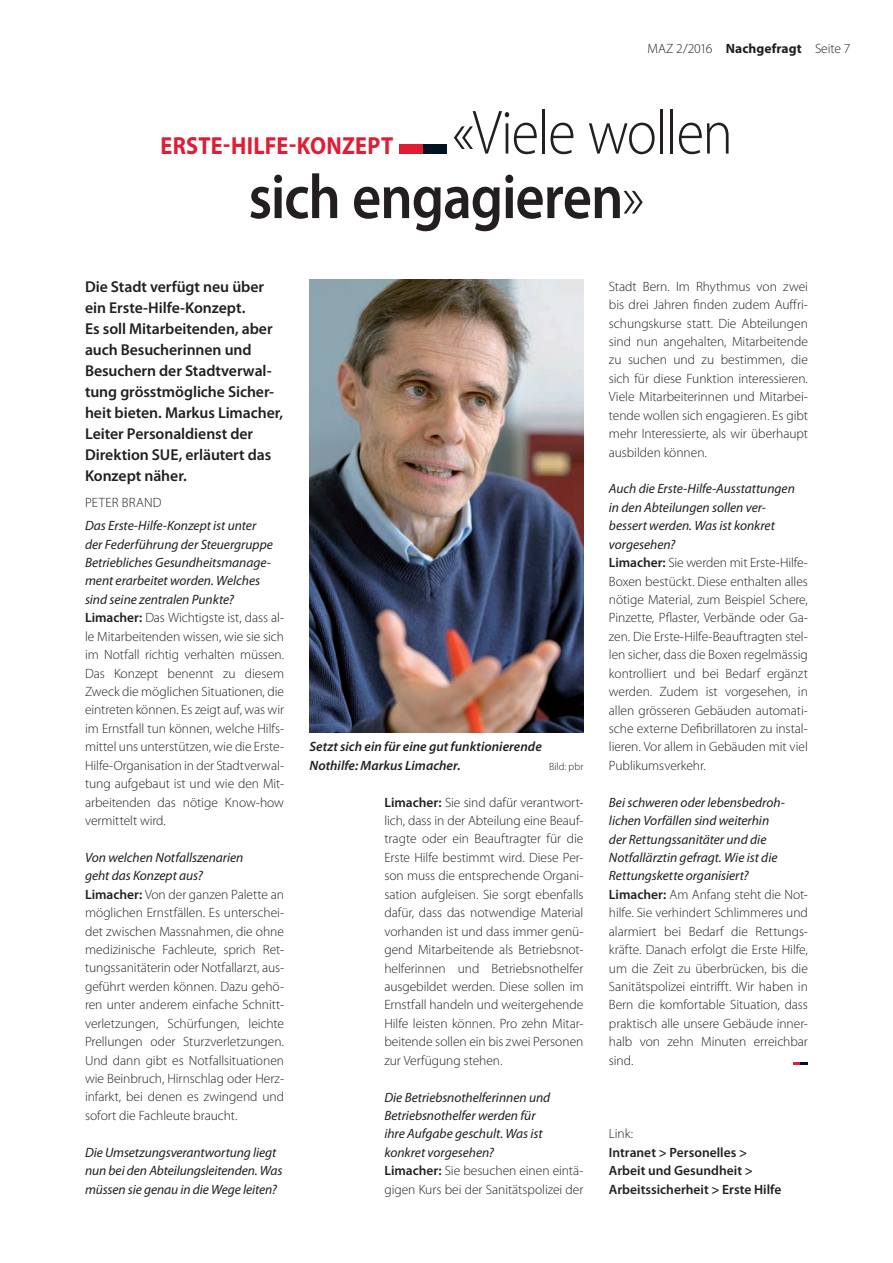
<style>
.page{position:relative;width:893px;height:1263px;background:#fff}
.page>*{position:absolute;margin:0;border:0;box-sizing:border-box;transform-origin:0 0}
.t1{font:600 63px/64.5px "Myriad Pro";letter-spacing:-.02em;color:#231f20;scale:.9 1}
.t2{font:700 24.75px "Myriad Pro";letter-spacing:.015em;color:#df1e36;scale:.9 1}
.t3{font:600 15.75px/21px "Myriad Pro";letter-spacing:-.005em;color:#231f20}
.t4{font:300 13.5px/18.5px "Myriad Pro";letter-spacing:-.005em;color:#231f20}
.t5{font:italic 13.5px/18.5px "Myriad Pro";letter-spacing:-.005em;color:#231f20}
.t6{font:600 13.5px/18.5px "Myriad Pro";color:#231f20}
.t7{font:italic 600 13.5px/18.5px "Myriad Pro";letter-spacing:.005em;color:#231f20}
.t8{font:300 13.5px "Myriad Pro";letter-spacing:.015em;color:#231f20}
.t9{font:300 10.5px "Myriad Pro";letter-spacing:.005em;color:#231f20}
.s1{font-weight:700}
.s2{font-weight:300}
.s3{font-weight:400;font-style:italic}
.s4{font-weight:600}
.s5{font-weight:600;font-style:normal}
.s6{font-weight:300;font-style:normal}
</style>
<div class="page">
<div style="left:399px;top:144px;width:24px;height:9px;background:#df1e36"></div>
<div style="left:423px;top:144px;width:23px;height:9px;background:#001322"></div>
<svg style="left:794px;top:1062px;width:14px;height:2px"></svg>
<img style="left:310px;top:279px;width:273px;height:454px">
<p class="t4" style="left:648px;top:39px;width:204px">MAZ 2/2016 <span class="s1">Nachgefragt</span> Seite 7</p>
<h1 class="t1" style="left:248px;top:99px;width:540px;text-indent:204px"><span class="s2">«Viele wollen </span>sich engagieren<span class="s2">»</span></h1>
<h2 class="t2" style="left:160px;top:129px;width:260px">ERSTE-HILFE-KONZEPT</h2>
<p class="t3" style="left:85px;top:276px;width:200px">Die Stadt verfügt neu über ein Erste-Hilfe-Konzept.<br>Es soll Mitarbeitenden, aber auch Besucherinnen und<br>Besuchern der Stadtverwal&shy;tung grösstmögliche Sicher&shy;heit bieten. Markus Limacher,<br>Leiter Personaldienst der<br>Direktion SUE, erläutert das<br>Konzept näher.</p>
<p class="t8" style="left:85px;top:495px;width:78px">PETER BRAND</p>
<p class="t4" style="left:85px;top:517px;width:201px"><span class="s3">Das Erste-Hilfe-Konzept ist unter<br>der Federführung der Steuergruppe Betriebliches Gesundheitsmanage&shy;ment erarbeitet worden. Welches sind seine zentralen Punkte?<br></span><span class="s4">Limacher:</span> Das Wichtigste ist, dass al&shy;le Mitarbeitenden wissen, wie sie sich im Notfall richtig verhalten müssen.<br>Das Konzept benennt zu diesem Zweck die möglichen Situationen, die eintreten können. Es zeigt auf, was wir im Ernstfall tun können, welche Hilfs&shy;mittel uns unterstützen, wie die Erste-Hilfe-Organisation in der Stadtverwal&shy;tung aufgebaut ist und wie den Mit&shy;arbeitenden das nötige Know-how vermittelt wird.</p>
<p class="t4" style="left:85px;top:848px;width:201px"><span class="s3">Von welchen Notfallszenarien<br>geht das Konzept aus?<br></span><span class="s4">Limacher:</span> Von der ganzen Palette an möglichen Ernstfällen. Es unterschei&shy;det zwischen Massnahmen, die ohne medizinische Fachleute, sprich Ret&shy;tungssanitäterin oder Notfallarzt, aus&shy;geführt werden können. Dazu gehö&shy;ren unter anderem einfache Schnitt&shy;verletzungen, Schürfungen, leichte Prellungen oder Sturzverletzungen.<br>Und dann gibt es Notfallsituationen wie Beinbruch, Hirnschlag oder Herz&shy;infarkt, bei denen es zwingend und sofort die Fachleute braucht.</p>
<p class="t5" style="left:85px;top:1143px;width:199px">Die Umsetzungsverantwortung liegt nun bei den Abteilungsleitenden. Was müssen sie genau in die Wege leiten?</p>
<p class="t7" style="left:310px;top:737px;width:234px">Setzt sich ein für eine gut funktionierende<br>Nothilfe: Markus Limacher.</p>
<p class="t9" style="left:549px;top:760px;width:36px">Bild: pbr</p>
<p class="t4" style="left:384px;top:793px;width:201px;text-align:justify"><span class="s4">Limacher:</span> Sie sind dafür verantwort&shy;lich, dass in der Abteilung eine Beauf&shy;tragte oder ein Beauftragter für die Erste Hilfe bestimmt wird. Diese Per&shy;son muss die entsprechende Organi&shy;sation aufgleisen. Sie sorgt ebenfalls dafür, dass das notwendige Material vorhanden ist und dass immer genü&shy;gend Mitarbeitende als Betriebsnot&shy;helferinnen und Betriebsnothelfer ausgebildet werden. Diese sollen im Ernstfall handeln und weitergehende Hilfe leisten können. Pro zehn Mitar&shy;beitende sollen ein bis zwei Personen zur Verfügung stehen.</p>
<p class="t5" style="left:384px;top:1087px;width:201px">Die Betriebsnothelferinnen und<br>Betriebsnothelfer werden für<br>ihre Aufgabe geschult. Was ist konkret vorgesehen?<br><span class="s5">Limacher:</span> <span class="s6">Sie besuchen einen eintä&shy;gigen Kurs bei der Sanitätspolizei der</span></p>
<p class="t4" style="left:609px;top:277px;width:201px;text-align:justify">Stadt Bern. Im Rhythmus von zwei bis drei Jahren finden zudem Auffri&shy;schungskurse statt. Die Abteilungen sind nun angehalten, Mitarbeitende zu suchen und zu bestimmen, die sich für diese Funktion interessieren.<br>Viele Mitarbeiterinnen und Mitarbei&shy;tende wollen sich engagieren. Es gibt mehr Interessierte, als wir überhaupt ausbilden können.</p>
<p class="t4" style="left:609px;top:480px;width:201px"><span class="s3">Auch die Erste-Hilfe-Ausstattungen in den Abteilungen sollen ver-<br>bessert werden. Was ist konkret vorgesehen?<br></span><span class="s4">Limacher:</span> Sie werden mit Erste-Hilfe-Boxen bestückt. Diese enthalten alles nötige Material, zum Beispiel Schere, Pinzette, Pflaster, Verbände oder Ga&shy;zen. Die Erste-Hilfe-Beauftragten stel&shy;len sicher, dass die Boxen regelmässig kontrolliert und bei Bedarf ergänzt werden. Zudem ist vorgesehen, in allen grösseren Gebäuden automati&shy;sche externe Defibrillatoren zu instal&shy;lieren. Vor allem in Gebäuden mit viel Publikumsverkehr.</p>
<p class="t4" style="left:609px;top:793px;width:201px"><span class="s3">Bei schweren oder lebensbedroh&shy;lichen Vorfällen sind weiterhin<br>der Rettungssanitäter und die Notfallärztin gefragt. Wie ist die Rettungskette organisiert?<br></span><span class="s4">Limacher:</span> Am Anfang steht die Not&shy;hilfe. Sie verhindert Schlimmeres und alarmiert bei Bedarf die Rettungs&shy;kräfte. Danach erfolgt die Erste Hilfe, um die Zeit zu überbrücken, bis die Sanitätspolizei eintrifft. Wir haben in Bern die komfortable Situation, dass praktisch alle unsere Gebäude inner&shy;halb von zehn Minuten erreichbar sind.</p>
<p class="t4" style="left:609px;top:1125px;width:26px">Link:</p>
<p class="t6" style="left:609px;top:1142px;width:174px">Intranet &gt; Personelles &gt;<br>Arbeit und Gesundheit &gt;<br>Arbeitssicherheit &gt; Erste Hilfe</p>
</div>
